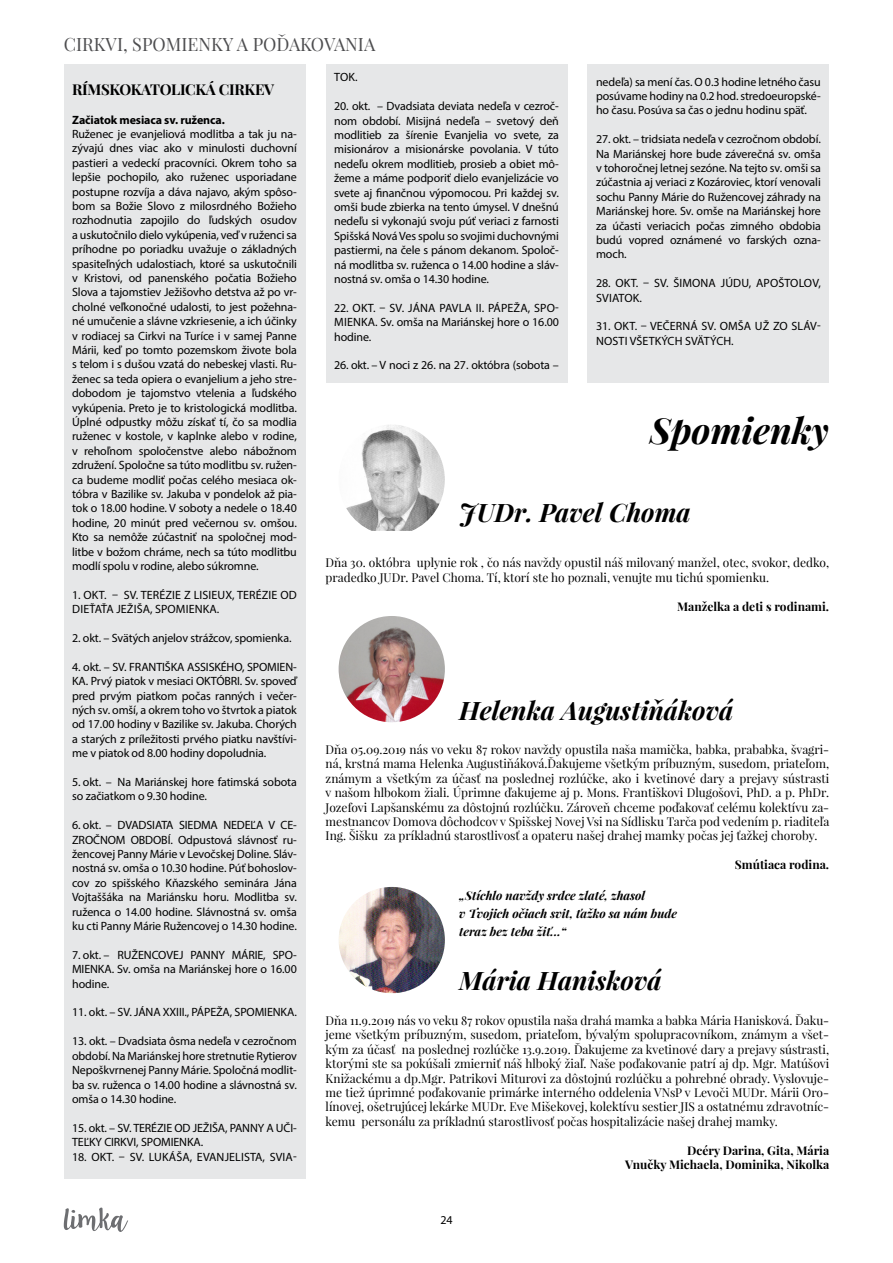
<style>
.page{position:relative;width:893px;height:1263px;background:#fff}
.page>*{position:absolute;margin:0;border:0;box-sizing:border-box;transform-origin:0 0}
.t1{font:italic 700 36px "Playfair Display";color:#000}
.t2{font:italic 700 25.5px "Playfair Display";color:#000}
.t3{font:18px "Playfair Display";color:#4d4d4f}
.t4{font:700 15px "Playfair Display";letter-spacing:-.02em;color:#000}
.t5{font:12px/14.4px "Myriad Pro";letter-spacing:-.01em;color:#000;text-align:justify}
.t6{font:12px/14.4px "Playfair Display";color:#000;text-align:justify}
.t7{font:12px/14.4px "Myriad Pro";letter-spacing:.01em;color:#000}
.t8{font:700 12px/14.4px "Playfair Display";color:#000;text-align:right}
.t9{font:italic 700 12px/18px "Playfair Display";color:#000}
.t10{font:700 12px "Myriad Pro";letter-spacing:-.01em;color:#000}
</style>
<div class="page">
<div style="left:64px;top:64px;width:241px;height:1114px;background:#e6e7e8"></div>
<svg style="left:64px;top:1207px;width:64px;height:25px"></svg>
<div style="left:326px;top:64px;width:241px;height:319px;background:#e6e7e8"></div>
<div style="left:587px;top:64px;width:242px;height:319px;background:#e6e7e8"></div>
<img style="left:339px;top:616px;width:106px;height:106px;border-radius:53px">
<img style="left:339px;top:887px;width:106px;height:106px;border-radius:53px">
<img style="left:346px;top:425px;width:99px;height:106px">
<h3 class="t3" style="left:64px;top:33px;width:313px">CIRKVI, SPOMIENKY A POĎAKOVANIA</h3>
<p class="t4" style="left:72px;top:80px;width:203px">RÍMSKOKATOLICKÁ CIRKEV</p>
<p class="t10" style="left:72px;top:113px;width:154px">Začiatok mesiaca sv. ruženca.</p>
<p class="t5" style="left:72px;top:127px;width:226px">Ruženec je evanjeliová modlitba a tak ju na&shy;zývajú dnes viac ako v minulosti duchovní pastieri a vedeckí pracovníci. Okrem toho sa lepšie pochopilo, ako ruženec usporiadane postupne rozvíja a dáva najavo, akým spôso&shy;bom sa Božie Slovo z milosrdného Božieho rozhodnutia zapojilo do ľudských osudov a uskutočnilo dielo vykúpenia, veď v ruženci sa príhodne po poriadku uvažuje o základných spasiteľných udalostiach, ktoré sa uskutočnili v Kristovi, od panenského počatia Božieho Slova a tajomstiev Ježišovho detstva až po vr&shy;cholné veľkonočné udalosti, to jest požehna&shy;né umučenie a slávne vzkriesenie, a ich účinky v rodiacej sa Cirkvi na Turíce i v samej Panne Márii, keď po tomto pozemskom živote bola s telom i s dušou vzatá do nebeskej vlasti. Ru&shy;ženec sa teda opiera o evanjelium a jeho stre&shy;dobodom je tajomstvo vtelenia a ľudského vykúpenia. Preto je to kristologická modlitba.<br>Úplné odpustky môžu získať tí, čo sa modlia ruženec v kostole, v kaplnke alebo v rodine, v rehoľnom spoločenstve alebo nábožnom združení. Spoločne sa túto modlitbu sv. ružen&shy;ca budeme modliť počas celého mesiaca ok&shy;tóbra v Bazilike sv. Jakuba v pondelok až pia&shy;tok o 18.00 hodine. V soboty a nedele o 18.40 hodine, 20 minút pred večernou sv. omšou.<br>Kto sa nemôže zúčastniť na spoločnej mod&shy;litbe v božom chráme, nech sa túto modlitbu modlí spolu v rodine, alebo súkromne.</p>
<p class="t7" style="left:72px;top:587px;width:226px">1. OKT. – SV. TERÉZIE Z LISIEUX, TERÉZIE OD<br>DIEŤAŤA JEŽIŠA, SPOMIENKA.</p>
<p class="t5" style="left:72px;top:631px;width:221px">2. okt. – Svätých anjelov strážcov, spomienka.</p>
<p class="t5" style="left:72px;top:659px;width:226px">4. okt. – SV. FRANTIŠKA ASSISKÉHO, SPOMIEN-KA. Prvý piatok v mesiaci OKTÓBRI. Sv. spoveď pred prvým piatkom počas ranných i večer&shy;ných sv. omší, a okrem toho vo štvrtok a piatok od 17.00 hodiny v Bazilike sv. Jakuba. Chorých a starých z príležitosti prvého piatku navštívi&shy;me v piatok od 8.00 hodiny dopoludnia.</p>
<p class="t5" style="left:72px;top:775px;width:226px">5. okt. – Na Mariánskej hore fatimská sobota so začiatkom o 9.30 hodine.</p>
<p class="t5" style="left:72px;top:818px;width:226px">6. okt. – DVADSIATA SIEDMA NEDEĽA V CE-ZROČNOM OBDOBÍ. Odpustová slávnosť ru&shy;žencovej Panny Márie v Levočskej Doline. Sláv&shy;nostná sv. omša o 10.30 hodine. Púť bohoslov&shy;cov zo spišského Kňazského seminára Jána Vojtaššáka na Mariánsku horu. Modlitba sv. ruženca o 14.00 hodine. Slávnostná sv. omša ku cti Panny Márie Ružencovej o 14.30 hodine.</p>
<p class="t5" style="left:72px;top:947px;width:226px">7. okt. – RUŽENCOVEJ PANNY MÁRIE, SPO-MIENKA. Sv. omša na Mariánskej hore o 16.00 hodine.</p>
<p class="t5" style="left:72px;top:1005px;width:226px">11. okt. – SV. JÁNA XXIII., PÁPEŽA, SPOMIENKA.</p>
<p class="t5" style="left:72px;top:1034px;width:226px">13. okt. – Dvadsiata ôsma nedeľa v cezročnom období. Na Mariánskej hore stretnutie Rytierov Nepoškvrnenej Panny Márie. Spoločná modlit&shy;ba sv. ruženca o 14.00 hodine a slávnostná sv. omša o 14.30 hodine.</p>
<p class="t5" style="left:72px;top:1120px;width:226px">15. okt. – SV. TERÉZIE OD JEŽIŠA, PANNY A UČI-<br>TEĽKY CIRKVI, SPOMIENKA.</p>
<p class="t7" style="left:72px;top:1149px;width:226px">18. OKT. – SV. LUKÁŠA, EVANJELISTA, SVIA-</p>
<p class="t5" style="left:334px;top:70px;width:25px">TOK.</p>
<p class="t5" style="left:334px;top:99px;width:226px">20. okt. – Dvadsiata deviata nedeľa v cezroč&shy;nom období. Misijná nedeľa – svetový deň modlitieb za šírenie Evanjelia vo svete, za misionárov a misionárske povolania. V túto nedeľu okrem modlitieb, prosieb a obiet mô&shy;žeme a máme podporiť dielo evanjelizácie vo svete aj finančnou výpomocou. Pri každej sv. omši bude zbierka na tento úmysel. V dnešnú nedeľu si vykonajú svoju púť veriaci z farnosti Spišská Nová Ves spolu so svojimi duchovnými pastiermi, na čele s pánom dekanom. Spoloč&shy;ná modlitba sv. ruženca o 14.00 hodine a sláv&shy;nostná sv. omša o 14.30 hodine.</p>
<p class="t5" style="left:334px;top:300px;width:226px">22. OKT. – SV. JÁNA PAVLA II. PÁPEŽA, SPO-MIENKA. Sv. omša na Mariánskej hore o 16.00 hodine.</p>
<p class="t5" style="left:334px;top:358px;width:226px">26. okt. – V noci z 26. na 27. októbra (sobota –</p>
<p class="t5" style="left:596px;top:74px;width:226px">nedeľa) sa mení čas. O 0.3 hodine letného času posúvame hodiny na 0.2 hod. stredoeuropské&shy;ho času. Posúva sa čas o jednu hodinu späť.</p>
<p class="t5" style="left:596px;top:132px;width:226px">27. okt. – tridsiata nedeľa v cezročnom období.<br>Na Mariánskej hore bude záverečná sv. omša v tohoročnej letnej sezóne. Na tejto sv. omši sa zúčastnia aj veriaci z Kozároviec, ktorí venovali sochu Panny Márie do Ružencovej záhrady na Mariánskej hore. Sv. omše na Mariánskej hore za účasti veriacich počas zimného obdobia budú vopred oznámené vo farských ozna&shy;moch.</p>
<p class="t7" style="left:596px;top:276px;width:226px">28. OKT. – SV. ŠIMONA JÚDU, APOŠTOLOV,<br>SVIATOK.</p>
<p class="t7" style="left:596px;top:319px;width:226px">31. OKT. – VEČERNÁ SV. OMŠA UŽ ZO SLÁV-<br>NOSTI VŠETKÝCH SVÄTÝCH.</p>
<h1 class="t1" style="left:650px;top:406px;width:181px">Spomienky</h1>
<h2 class="t2" style="left:459px;top:495px;width:233px">JUDr. Pavel Choma</h2>
<p class="t6" style="left:326px;top:556px;width:505px">Dňa 30. októbra uplynie rok , čo nás navždy opustil náš milovaný manžel, otec, svokor, dedko, pradedko JUDr. Pavel Choma. Tí, ktorí ste ho poznali, venujte mu tichú spomienku.</p>
<p class="t8" style="left:677px;top:599px;width:154px">Manželka a deti s rodinami.</p>
<h2 class="t2" style="left:459px;top:693px;width:276px">Helenka Augustiňáková</h2>
<p class="t6" style="left:326px;top:742px;width:505px">Dňa 05.09.2019 nás vo veku 87 rokov navždy opustila naša mamička, babka, prababka, švagri&shy;ná, krstná mama Helenka Augustiňáková.Ďakujeme všetkým príbuzným, susedom, priateľom, známym a všetkým za účasť na poslednej rozlúčke, ako i kvetinové dary a prejavy sústrasti v našom hlbokom žiali. Úprimne ďakujeme aj p. Mons. Františkovi Dlugošovi, PhD. a p. PhDr.<br>Jozefovi Lapšanskému za dôstojnú rozlúčku. Zároveň chceme poďakovať celému kolektívu za&shy;mestnancov Domova dôchodcov v Spišskej Novej Vsi na Sídlisku Tarča pod vedením p. riaditeľa Ing. Šišku za príkladnú starostlivosť a opateru našej drahej mamky počas jej ťažkej choroby.</p>
<p class="t8" style="left:735px;top:857px;width:96px">Smútiaca rodina.</p>
<p class="t9" style="left:459px;top:886px;width:219px">„Stíchlo navždy srdce zlaté, zhasol<br>v Tvojich očiach svit, ťažko sa nám bude teraz bez teba žiť...“</p>
<h2 class="t2" style="left:459px;top:963px;width:204px">Mária Hanisková</h2>
<p class="t6" style="left:326px;top:1013px;width:505px">Dňa 11.9.2019 nás vo veku 87 rokov opustila naša drahá mamka a babka Mária Hanisková. Ďaku&shy;jeme všetkým príbuzným, susedom, priateľom, bývalým spolupracovníkom, známym a všet&shy;kým za účasť na poslednej rozlúčke 13.9.2019. Ďakujeme za kvetinové dary a prejavy sústrasti, ktorými ste sa pokúšali zmierniť náš hlboký žiaľ. Naše poďakovanie patrí aj dp. Mgr. Matúšovi Knižackému a dp.Mgr. Patrikovi Miturovi za dôstojnú rozlúčku a pohrebné obrady. Vyslovuje&shy;me tiež úprimné poďakovanie primárke interného oddelenia VNsP v Levoči MUDr. Márii Oro&shy;línovej, ošetrujúcej lekárke MUDr. Eve Mišekovej, kolektívu sestier JIS a ostatnému zdravotníc&shy;kemu personálu za príkladnú starostlivosť počas hospitalizácie našej drahej mamky.</p>
<p class="t8" style="left:625px;top:1143px;width:206px">Dcéry Darina, Gita, Mária<br>Vnučky Michaela, Dominika, Nikolka</p>
<p class="t5" style="left:440px;top:1213px;width:14px">24</p>
</div>
